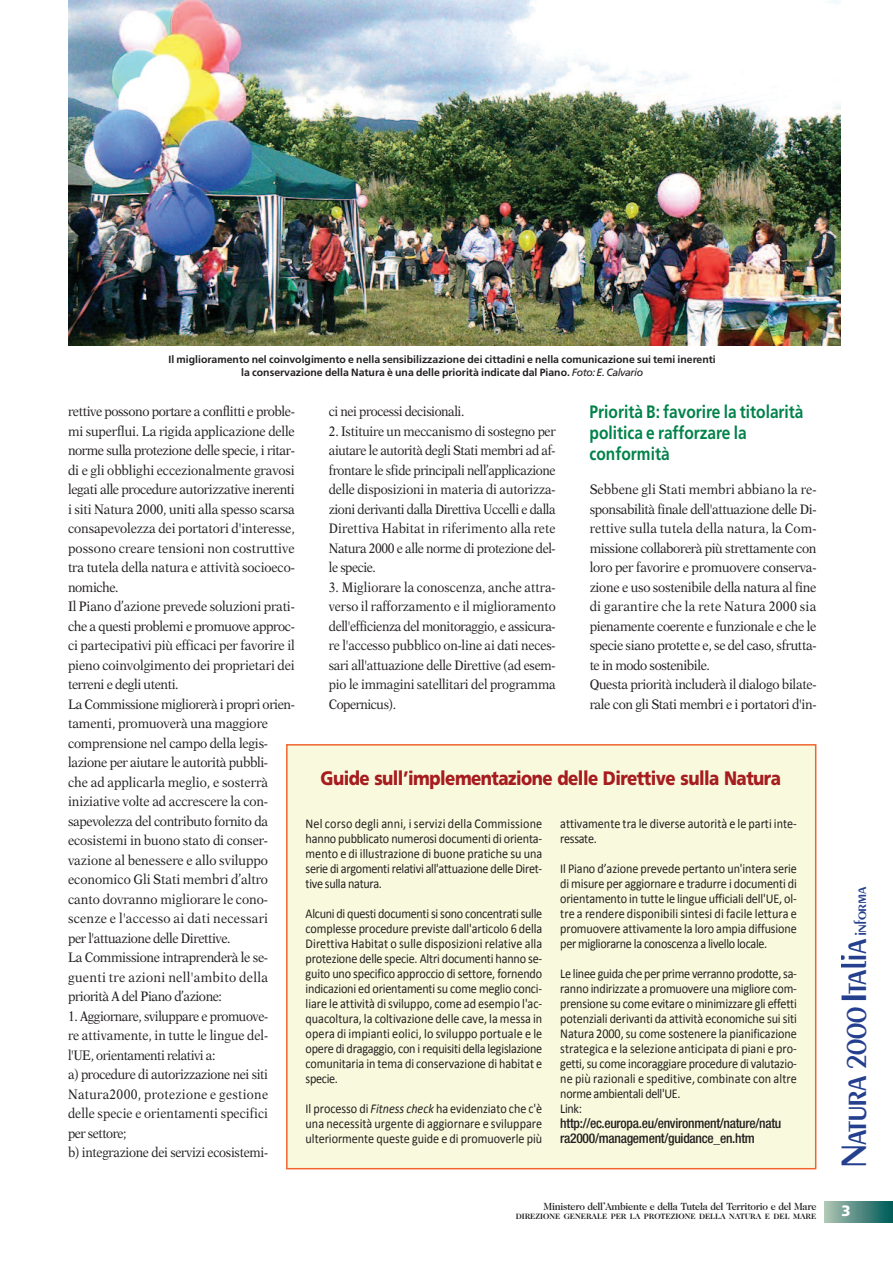
<style>
.page{position:relative;width:893px;height:1263px;background:#fff}
.page>*{position:absolute;margin:0;border:0;box-sizing:border-box;transform-origin:0 0}
.t1{font:600 39.9px "Peignot";letter-spacing:-.03em;color:#253f8f}
.t2{font:900 19.5px "Frutiger";letter-spacing:-.03em;color:#a61c1f;scale:.86 1}
.t3{font:700 18px/21px "Frutiger";color:#018249;scale:.86 1}
.t4{font:600 17.1px "Peignot";letter-spacing:-.02em;color:#253f8f;scale:1.11 1}
.t5{font:900 15px "Frutiger";color:#fff}
.t6{font:13.8px/19.5px "New Aster";letter-spacing:-.015em;color:#231f20;scale:.9 1}
.t7{font:13.8px/19.5px "New Aster";letter-spacing:-.015em;color:#231f20;text-align:justify;scale:.88 1}
.t8{font:13.8px "New Aster";letter-spacing:-.035em;color:#231f20;scale:.88 1}
.t9{font:13.5px/15px "Calibri";letter-spacing:-.01em;color:#231f20;text-align:justify;scale:.9 1}
.t10{font:500 condensed 13.5px/15px "Helvetica Neue";letter-spacing:-.02em;color:#231f20}
.t11{font:700 10.5px/12.6px "Frutiger";color:#231f20;text-align:center}
.t12{font:500 10.5px "Caslon Two Twenty Four";letter-spacing:-.03em;color:#231f20;scale:.96 1}
.t13{font:700 7.8px "Caslon Two Twenty Four";color:#231f20}
.s1{font-weight:400;font-style:italic}
.s2{font-style:italic}
.s3{font-size:37.65px}
.s4{font-size:28.95px}
</style>
<div class="page">
<div style="left:825px;top:1201px;width:68px;height:21px;background:linear-gradient(to right,#aec3b2,#005a58)"></div>
<div style="left:288px;top:745px;width:527px;height:423px;background:#f9fadd"></div>
<div style="left:286px;top:744px;width:530px;height:425px;border:2px solid #f2642f"></div>
<img style="left:69px;top:0;width:771px;height:346px">
<p class="t11" style="left:169px;top:354px;width:549px">Il miglioramento nel coinvolgimento e nella sensibilizzazione dei cittadini e nella comunicazione sui temi inerenti la conservazione della Natura è una delle priorità indicate dal Piano. <span class="s1">Foto:E.Calvario</span></p>
<p class="t6" style="left:68px;top:402px;width:253px">rettive possono portare a conflitti e proble&shy;mi superflui. La rigida applicazione delle norme sulla protezione delle specie, i ritar&shy;di e gli obblighi eccezionalmente gravosi legati alle procedure autorizzative inerenti i siti Natura 2000, uniti alla spesso scarsa consapevolezza dei portatori d'interesse, possono creare tensioni non costruttive tra tutela della natura e attività socioeco&shy;nomiche.<br>Il Piano d’azione prevede soluzioni prati&shy;che a questi problemi e promuove approc&shy;ci partecipativi più efficaci per favorire il pieno coinvolgimento dei proprietari dei terreni e degli utenti.<br>La Commissione migliorerà i propri orien&shy;tamenti, promuoverà una maggiore comprensione nel campo della legis&shy;lazione per aiutare le autorità pubbli-<br>che ad applicarla meglio, e sosterrà iniziative volte ad accrescere la con&shy;sapevolezza del contributo fornito da ecosistemi in buono stato di conser&shy;vazione al benessere e allo sviluppo economico Gli Stati membri d’altro canto dovranno migliorare le cono&shy;scenze e l'accesso ai dati necessari<br>per l'attuazione delle Direttive.<br>La Commissione intraprenderà le se&shy;guenti tre azioni nell'ambito della priorità A del Piano d’azione:</p>
<p class="t7" style="left:68px;top:1007px;width:229px;text-align:left">1. Aggiornare, sviluppare e promuove&shy;re attivamente, in tutte le lingue del&shy;l'UE, orientamenti relativi a:<br>a) procedure di autorizzazione nei siti Natura2000, protezione e gestione delle specie e orientamenti specifici per settore;<br>b) integrazione dei servizi ecosistemi-</p>
<p class="t8" style="left:329px;top:406px;width:156px">ci nei processi decisionali.</p>
<p class="t7" style="left:329px;top:422px;width:259px">2. Istituire un meccanismo di sostegno per aiutare le autorità degli Stati membri ad af&shy;frontare le sfide principali nell’applicazione delle disposizioni in materia di autorizza&shy;zioni derivanti dalla Direttiva Uccelli e dalla Direttiva Habitat in riferimento alla rete Natura 2000 e alle norme di protezione del&shy;le specie.</p>
<p class="t7" style="left:329px;top:578px;width:259px">3. Migliorare la conoscenza, anche attra&shy;verso il rafforzamento e il miglioramento dell'efficienza del monitoraggio, e assicura&shy;re l'accesso pubblico on-line ai dati neces&shy;sari all'attuazione delle Direttive (ad esem&shy;pio le immagini satellitari del programma Copernicus).</p>
<h3 class="t3" style="left:590px;top:402px;width:250px">Priorità B: favorire la titolarità politica e rafforzare la conformità</h3>
<p class="t6" style="left:590px;top:480px;width:253px">Sebbene gli Stati membri abbiano la re&shy;sponsabilità finale dell'attuazione delle Di&shy;rettive sulla tutela della natura, la Com&shy;missione collaborerà più strettamente con loro per favorire e promuovere conserva&shy;zione e uso sostenibile della natura al fine di garantire che la rete Natura 2000 sia pienamente coerente e funzionale e che le specie siano protette e, se del caso, sfrutta&shy;te in modo sostenibile.<br>Questa priorità includerà il dialogo bilate&shy;rale con gli Stati membri e i portatori d'in-</p>
<h2 class="t2" style="left:320px;top:770px;width:537px">Guide sull’implementazione delle Direttive sulla Natura</h2>
<p class="t9" style="left:306px;top:815px;width:264px">Nel corso degli anni, i servizi della Commissione hanno pubblicato numerosi documenti di orienta&shy;mento e di illustrazione di buone pratiche su una serie di argomenti relativi all'attuazione delle Diret&shy;tive sulla natura.</p>
<p class="t9" style="left:306px;top:905px;width:264px">Alcuni di questi documenti si sono concentrati sulle complesse procedure previste dall'articolo 6 della Direttiva Habitat o sulle disposizioni relative alla protezione delle specie. Altri documenti hanno se&shy;guito uno specifico approccio di settore, fornendo indicazioni ed orientamenti su come meglio conci&shy;liare le attività di sviluppo, come ad esempio l'ac&shy;quacoltura, la coltivazione delle cave, la messa in opera di impianti eolici, lo sviluppo portuale e le opere di dragaggio, con i requisiti della legislazione comunitaria in tema di conservazione di habitat e specie.</p>
<p class="t9" style="left:306px;top:1100px;width:264px">Il processo di <span class="s2">Fitness check</span> ha evidenziato che c'è una necessità urgente di aggiornare e sviluppare ulteriormente queste guide e di promuoverle più</p>
<p class="t9" style="left:560px;top:815px;width:264px">attivamente tra le diverse autorità e le parti inte&shy;ressate.</p>
<p class="t9" style="left:560px;top:860px;width:264px">Il Piano d’azione prevede pertanto un'intera serie di misure per aggiornare e tradurre i documenti di orientamento in tutte le lingue ufficiali dell'UE, ol&shy;tre a rendere disponibili sintesi di facile lettura e promuovere attivamente la loro ampia diffusione per migliorarne la conoscenza a livello locale.</p>
<p class="t9" style="left:560px;top:965px;width:264px;text-align:left">Le linee guida che per prime verranno prodotte, sa&shy;ranno indirizzate a promuovere una migliore com&shy;prensione su come evitare o minimizzare gli effetti potenziali derivanti da attività economiche sui siti Natura 2000, su come sostenere la pianificazione strategica e la selezione anticipata di piani e pro&shy;getti, su come incoraggiare procedure di valutazio&shy;ne più razionali e speditive, combinate con altre norme ambientali dell'UE.<br>Link:</p>
<p class="t10" style="left:560px;top:1116px;width:223px">http://ec.europa.eu/environment/nature/natu ra2000/management/guidance_en.htm</p>
<p class="t12" style="left:544px;top:1202px;width:286px">Ministero dell’Ambiente e della Tutela del Territorio e del Mare</p>
<p class="t13" style="left:516px;top:1214px;width:302px">DIREZIONE GENERALE PER LA PROTEZIONE DELLA NATURA E DEL MARE</p>
<p class="t4" style="left:854px;top:936px;width:46px;rotate:-90deg">informa</p>
<h1 class="t1" style="left:838px;top:1168px;width:231px;rotate:-90deg"><span class="s3">N</span>atura <span class="s4">2000</span><span class="s3">I</span>talia</h1>
<p class="t5" style="left:842px;top:1204px;width:11px">3</p>
</div>
